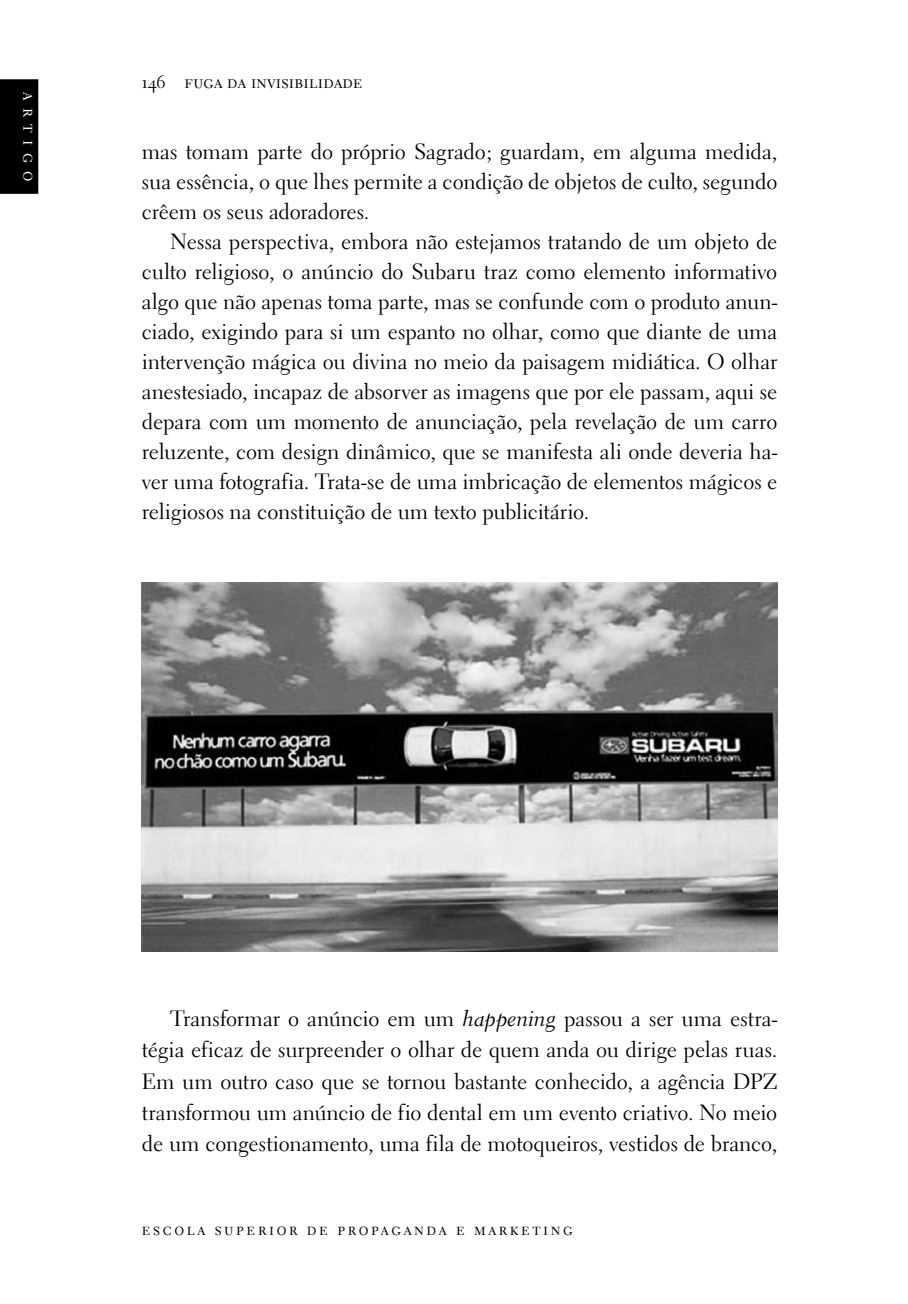
<style>
.page{position:relative;width:908px;height:1304px;background:#fff}
.page>*{position:absolute;margin:0;border:0;box-sizing:border-box;transform-origin:0 0}
.t1{font:22px/30px "Electra LH";letter-spacing:-.005em;color:#000;text-align:justify}
.t2{font:18px "Electra LH Regular SC";letter-spacing:.01em;color:#000}
.t3{font:18px "Electra LH Regular SC";color:#fff}
.t4{font:17px "Electra LH Regular SC";letter-spacing:.15em;color:#000}
.s1{font-family:"Electra LH Cursive"}
</style>
<div class="page">
<div style="left:0;top:79px;width:38px;height:115px;background:#000"></div>
<img style="left:142px;top:582px;width:635px;height:369px">
<p class="t3" style="left:40px;top:92px;width:91px;rotate:90deg">a r t i g o</p>
<p class="t2" style="left:142px;top:71px;width:222px">146 fuga da invisibilidade</p>
<p class="t1" style="left:142px;top:136px;width:636px">mas tomam parte do próprio Sagrado; guardam, em alguma medida, sua essência, o que lhes permite a condição de objetos de culto, segundo crêem os seus adoradores.</p>
<p class="t1" style="left:142px;top:226px;width:636px;text-indent:28px">Nessa perspectiva, embora não estejamos tratando de um objeto de culto religioso, o anúncio do Subaru traz como elemento informativo algo que não apenas toma parte, mas se confunde com o produto anun&shy;ciado, exigindo para si um espanto no olhar, como que diante de uma intervenção mágica ou divina no meio da paisagem midiática. O olhar anestesiado, incapaz de absorver as imagens que por ele passam, aqui se depara com um momento de anunciação, pela revelação de um carro reluzente, com design dinâmico, que se manifesta ali onde deveria ha&shy;ver uma fotografia. Trata-se de uma imbricação de elementos mágicos e religiosos na constituição de um texto publicitário.</p>
<p class="t1" style="left:142px;top:1003px;width:636px;line-height:31.2px;text-indent:28px">Transformar o anúncio em um <span class="s1">happening</span> passou a ser uma estra&shy;tégia eficaz de surpreender o olhar de quem anda ou dirige pelas ruas.<br>Em um outro caso que se tornou bastante conhecido, a agência DPZ transformou um anúncio de fio dental em um evento criativo. No meio de um congestionamento, uma fila de motoqueiros, vestidos de branco,</p>
<p class="t4" style="left:142px;top:1219px;width:432px">escola superior de propaganda e marketing</p>
</div>
